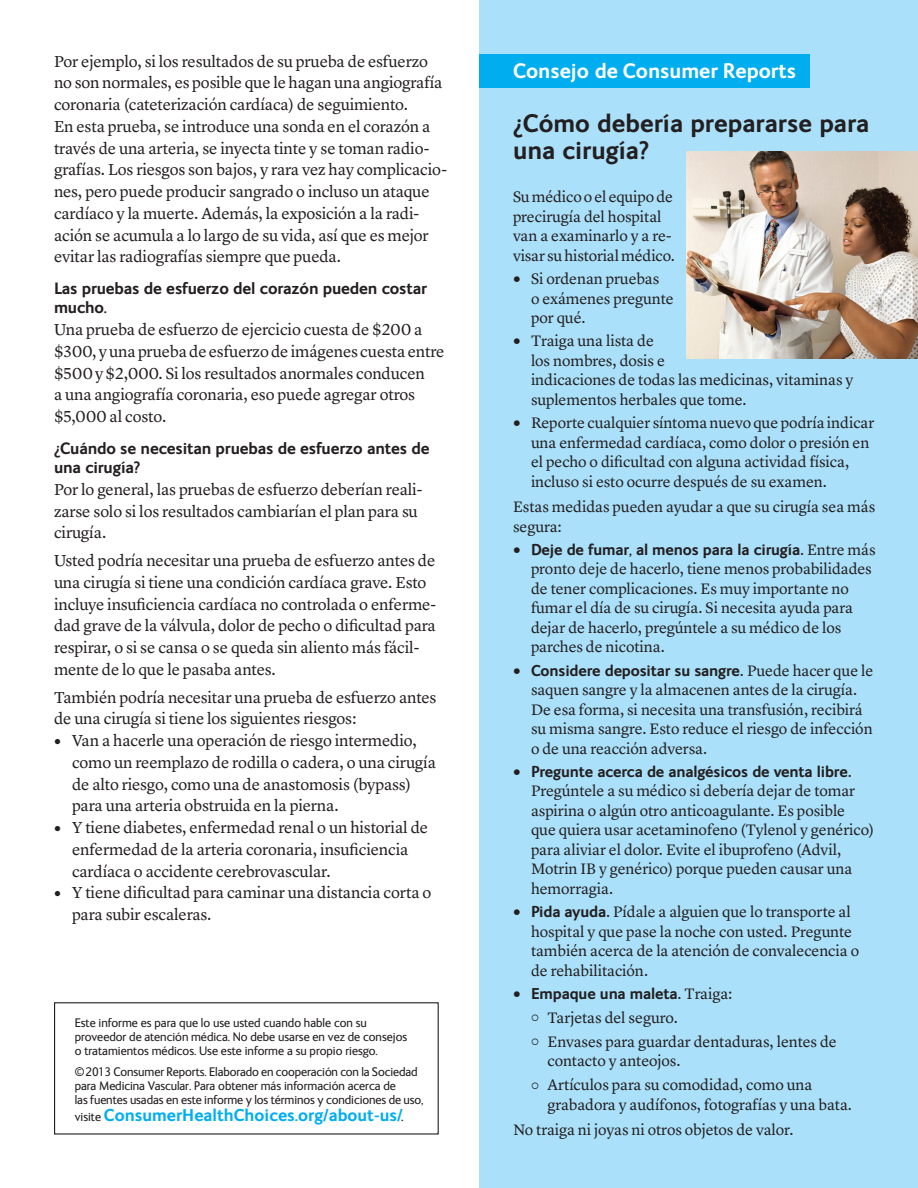
<style>
.page{position:relative;width:918px;height:1188px;background:#fff}
.page>*{position:absolute;margin:0;border:0;box-sizing:border-box;transform-origin:0 0}
._17_SubHd{font:700 25.5px/27px "FS Ingrid";color:#231f20}
._17_SubHd-2{font:700 21px "FS Ingrid";color:#fff}
.MouseType{font:700 17.25px "FS Ingrid";color:#00aeef}
.BODYBULLETS{font:16.5px/21.8px "Lyon Text";letter-spacing:-.01em;color:#231f20}
._11Body_Subhd{font:700 16.5px/19.5px "FS Ingrid";letter-spacing:-.01em;color:#231f20}
._10_5BlueBox{font:15.75px/19.5px "Lyon Text";letter-spacing:-.005em;color:#231f20}
._10_5BlueBox-2{font:700 15.75px "FS Ingrid";letter-spacing:-.01em;color:#231f20}
.MouseType-2{font:12.75px/14.2px "FS Ingrid";color:#231f20}
.s1{font-family:"FS Ingrid";font-weight:700}
.s2{font-weight:400;font-size:12.75px;color:#231f20}
.s3{font-size:12.75px;color:#231f20}
.s4{font-family:"FS Ingrid";font-weight:700;font-size:18px}
.s5{font-size:18px}
.s6{font-family:"Lyon Text";font-weight:400}
</style>
<div class="page">
<div style="left:479px;top:0;width:439px;height:1188px;background:#aae0f9"></div>
<img style="left:686px;top:151px;width:232px;height:208px">
<div style="left:479px;top:54px;width:331px;height:34px;background:#00aeef"></div>
<div style="left:54px;top:1002px;width:385px;height:133px;border:1px solid #231f20"></div>
<p class="BODYBULLETS" style="left:54px;top:49px;width:395px">Por ejemplo, si los resultados de su prueba de esfuerzo no son normales, es posible que le hagan una angiografía coronaria (cateterización cardíaca) de seguimiento.<br>En esta prueba, se introduce una sonda en el corazón a través de una arteria, se inyecta tinte y se toman radio&shy;grafías. Los riesgos son bajos, y rara vez hay complicacio&shy;nes, pero puede producir sangrado o incluso un ataque cardíaco y la muerte. Además, la exposición a la radi&shy;ación se acumula a lo largo de su vida, así que es mejor evitar las radiografías siempre que pueda.</p>
<p class="_11Body_Subhd" style="left:54px;top:278px;width:375px">Las pruebas de esfuerzo del corazón pueden costar mucho.</p>
<p class="BODYBULLETS" style="left:54px;top:317px;width:392px">Una prueba de esfuerzo de ejercicio cuesta de $200 a $300, y una prueba de esfuerzo de imágenes cuesta entre $500 y $2,000. Si los resultados anormales conducen<br>a una angiografía coronaria, eso puede agregar otros $5,000 al costo.</p>
<p class="_11Body_Subhd" style="left:54px;top:438px;width:377px">¿Cuándo se necesitan pruebas de esfuerzo antes de una cirugía?</p>
<p class="BODYBULLETS" style="left:54px;top:477px;width:370px">Por lo general, las pruebas de esfuerzo deberían reali&shy;zarse solo si los resultados cambiarían el plan para su cirugía.</p>
<p class="BODYBULLETS" style="left:54px;top:548px;width:383px">Usted podría necesitar una prueba de esfuerzo antes de una cirugía si tiene una condición cardíaca grave. Esto</p>
<p class="BODYBULLETS" style="left:54px;top:592px;width:384px">incluye insuficiencia cardíaca no controlada o enferme&shy;dad grave de la válvula, dolor de pecho o dificultad para respirar, o si se cansa o se queda sin aliento más fácil&shy;mente de lo que le pasaba antes.</p>
<p class="BODYBULLETS" style="left:54px;top:685px;width:384px">También podría necesitar una prueba de esfuerzo antes de una cirugía si tiene los siguientes riesgos:</p>
<p class="BODYBULLETS" style="left:72px;top:728px;width:365px;text-indent:-18px"><span class="s1">•</span> Van a hacerle una operación de riesgo intermedio, como un reemplazo de rodilla o cadera, o una cirugía</p>
<p class="BODYBULLETS" style="left:72px;top:772px;width:341px">de alto riesgo, como una de anastomosis (bypass)</p>
<p class="BODYBULLETS" style="left:72px;top:794px;width:268px">para una arteria obstruida en la pierna.</p>
<p class="BODYBULLETS" style="left:54px;top:815px;width:376px;text-align:center"><span class="s1">•</span> Y tiene diabetes, enfermedad renal o un historial de enfermedad de la arteria coronaria, insuficiencia</p>
<p class="BODYBULLETS" style="left:72px;top:859px;width:260px">cardíaca o accidente cerebrovascular.</p>
<p class="BODYBULLETS" style="left:72px;top:881px;width:361px;text-indent:-18px"><span class="s1">•</span> Y tiene dificultad para caminar una distancia corta o para subir escaleras.</p>
<p class="MouseType-2" style="left:75px;top:1015px;width:294px">Este informe es para que lo use usted cuando hable con su</p>
<p class="MouseType-2" style="left:75px;top:1029px;width:334px">proveedor de atención médica. No debe usarse en vez de consejos</p>
<p class="MouseType-2" style="left:75px;top:1044px;width:305px">o tratamientos médicos. Use este informe a su propio riesgo.</p>
<p class="MouseType-2" style="left:75px;top:1064px;width:344px">© 2013 Consumer Reports. Elaborado en cooperación con la Sociedad para Medicina Vascular. Para obtener más información acerca de</p>
<p class="MouseType-2" style="left:75px;top:1092px;width:350px">las fuentes usadas en este informe y los términos y condiciones de uso,</p>
<p class="MouseType" style="left:75px;top:1103px;width:330px"><span class="s2">visite</span> ConsumerHealthChoices.org/about-us/<span class="s3">.</span></p>
<p class="_17_SubHd-2" style="left:513px;top:57px;width:285px">Consejo de Consumer Reports</p>
<p class="_17_SubHd" style="left:513px;top:109px;width:358px">¿Cómo debería prepararse para una cirugía?</p>
<p class="_10_5BlueBox" style="left:513px;top:186px;width:164px">Su médico o el equipo de precirugía del hospital van a examinarlo y a re&shy;visar su historial médico.</p>
<p class="_10_5BlueBox" style="left:513px;top:268px;width:148px"><span class="s4">•</span> Si ordenan pruebas</p>
<p class="_10_5BlueBox" style="left:531px;top:287px;width:144px">o exámenes pregunte</p>
<p class="_10_5BlueBox" style="left:531px;top:307px;width:56px">por qué.</p>
<p class="_10_5BlueBox" style="left:513px;top:330px;width:142px"><span class="s4">•</span> Traiga una lista de</p>
<p class="_10_5BlueBox" style="left:531px;top:349px;width:136px">los nombres, dosis e</p>
<p class="_10_5BlueBox" style="left:531px;top:369px;width:324px">indicaciones de todas las medicinas, vitaminas y</p>
<p class="_10_5BlueBox" style="left:531px;top:388px;width:217px">suplementos herbales que tome.</p>
<p class="_10_5BlueBox" style="left:531px;top:412px;width:345px;text-indent:-18px"><span class="s4">•</span> Reporte cualquier síntoma nuevo que podría indicar una enfermedad cardíaca, como dolor o presión en</p>
<p class="_10_5BlueBox" style="left:531px;top:451px;width:320px">el pecho o dificultad con alguna actividad física,</p>
<p class="_10_5BlueBox" style="left:531px;top:470px;width:297px">incluso si esto ocurre después de su examen.</p>
<p class="_10_5BlueBox" style="left:513px;top:496px;width:364px">Estas medidas pueden ayudar a que su cirugía sea más segura:</p>
<p class="_10_5BlueBox" style="left:513px;top:538px;width:364px;text-align:right"><span class="s4">•</span> <span class="s1">Deje de fumar, al menos para la cirugía</span>. Entre más pronto deje de hacerlo, tiene menos probabilidades</p>
<p class="_10_5BlueBox" style="left:531px;top:577px;width:319px">de tener complicaciones. Es muy importante no</p>
<p class="_10_5BlueBox" style="left:531px;top:597px;width:323px">fumar el día de su cirugía. Si necesita ayuda para</p>
<p class="_10_5BlueBox" style="left:531px;top:616px;width:312px">dejar de hacerlo, pregúntele a su médico de los</p>
<p class="_10_5BlueBox" style="left:531px;top:636px;width:135px">parches de nicotina.</p>
<p class="_10_5BlueBox" style="left:513px;top:659px;width:362px;text-align:center"><span class="s4">•</span> <span class="s1">Considere depositar su sangre</span>. Puede hacer que le saquen sangre y la almacenen antes de la cirugía.</p>
<p class="_10_5BlueBox" style="left:531px;top:698px;width:333px">De esa forma, si necesita una transfusión, recibirá</p>
<p class="_10_5BlueBox" style="left:531px;top:718px;width:343px">su misma sangre. Esto reduce el riesgo de infección</p>
<p class="_10_5BlueBox" style="left:531px;top:737px;width:178px">o de una reacción adversa.</p>
<p class="_10_5BlueBox-2" style="left:513px;top:761px;width:340px"><span class="s5">•</span> Pregunte acerca de analgésicos de venta libre<span class="s6">.</span></p>
<p class="_10_5BlueBox" style="left:531px;top:780px;width:326px">Pregúntele a su médico si debería dejar de tomar</p>
<p class="_10_5BlueBox" style="left:531px;top:799px;width:316px">aspirina o algún otro anticoagulante. Es posible</p>
<p class="_10_5BlueBox" style="left:531px;top:819px;width:345px">que quiera usar acetaminofeno (Tylenol y genérico)</p>
<p class="_10_5BlueBox" style="left:531px;top:838px;width:312px">para aliviar el dolor. Evite el ibuprofeno (Advil,</p>
<p class="_10_5BlueBox" style="left:531px;top:858px;width:323px">Motrin IB y genérico) porque pueden causar una</p>
<p class="_10_5BlueBox" style="left:531px;top:877px;width:84px">hemorragia.</p>
<p class="_10_5BlueBox" style="left:513px;top:901px;width:339px"><span class="s4">•</span> <span class="s1">Pida ayuda</span>. Pídale a alguien que lo transporte al</p>
<p class="_10_5BlueBox" style="left:531px;top:920px;width:323px">hospital y que pase la noche con usted. Pregunte</p>
<p class="_10_5BlueBox" style="left:531px;top:940px;width:330px">también acerca de la atención de convalecencia o</p>
<p class="_10_5BlueBox" style="left:531px;top:959px;width:119px">de rehabilitación.</p>
<p class="_10_5BlueBox-2" style="left:513px;top:983px;width:221px"><span class="s5">•</span> Empaque una maleta<span class="s6">. Traiga:</span></p>
<p class="_10_5BlueBox" style="left:531px;top:1006px;width:148px">○ Tarjetas del seguro.</p>
<p class="_10_5BlueBox" style="left:531px;top:1030px;width:307px">○ Envases para guardar dentaduras, lentes de</p>
<p class="_10_5BlueBox" style="left:547px;top:1050px;width:135px">contacto y anteojos.</p>
<p class="_10_5BlueBox" style="left:531px;top:1074px;width:283px">○ Artículos para su comodidad, como una</p>
<p class="_10_5BlueBox" style="left:547px;top:1093px;width:306px">grabadora y audífonos, fotografías y una bata.</p>
<p class="_10_5BlueBox" style="left:513px;top:1119px;width:282px">No traiga ni joyas ni otros objetos de valor.</p>
</div>
